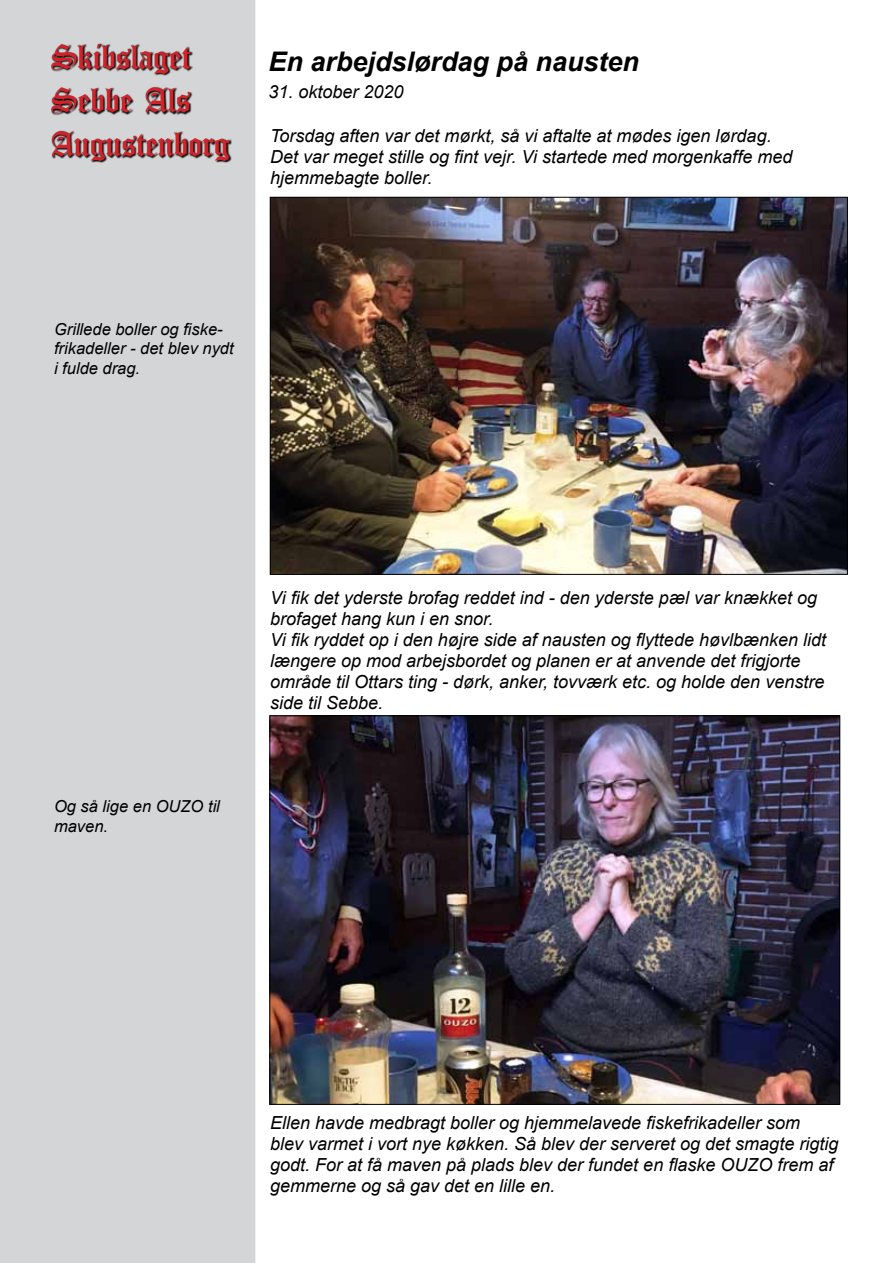
<style>
.page{position:relative;width:893px;height:1263px;background:#fff}
.page>*{position:absolute;margin:0;border:0;box-sizing:border-box;transform-origin:0 0}
.t1{font:36px/43.2px "Canterbury";color:#d2232a}
.t2{font:italic 700 27px "Arial";color:#000}
.t3{font:italic 18px/21px "Arial";color:#000}
.t4{font:italic 16.5px/19.8px "Arial";color:#000}
.s1{font-family:"Canterbury";font-style:normal;font-size:36px;color:#d2232a}
</style>
<div class="page">
<div style="left:1px;top:1px;width:254px;height:1261px;background:#d3d5d6"></div>
<div style="left:0;top:0;width:255px;height:1263px;border:2px solid #d3d5d6"></div>
<div style="left:51px;top:44px;width:181px;height:118px;background:#000;opacity:.75"></div>
<img style="left:272px;top:199px;width:574px;height:374px">
<img style="left:272px;top:718px;width:566px;height:384px">
<h1 class="t1" style="left:51px;top:36px;width:141px">Skibslaget<br>Sebbe Als</h1>
<p class="t3" style="left:270px;top:125px;width:524px;text-indent:-219px"><span class="s1">Augustenborg</span> Torsdag aften var det mørkt, så vi aftalte at mødes igen lørdag.<br>Det var meget stille og fint vejr. Vi startede med morgenkaffe med hjemmebagte boller.</p>
<h2 class="t2" style="left:268px;top:43px;width:372px">En arbejdslørdag på nausten</h2>
<p class="t3" style="left:268px;top:81px;width:137px">31. oktober 2020</p>
<p class="t4" style="left:54px;top:319px;width:181px">Grillede boller og fiske&shy;frikadeller - det blev nydt i fulde drag.</p>
<p class="t4" style="left:54px;top:796px;width:167px">Og så lige en OUZO til maven.</p>
<p class="t3" style="left:270px;top:587px;width:557px">Vi fik det yderste brofag reddet ind - den yderste pæl var knækket og brofaget hang kun i en snor.<br>Vi fik ryddet op i den højre side af nausten og flyttede høvlbænken lidt længere op mod arbejsbordet og planen er at anvende det frigjorte område til Ottars ting - dørk, anker, tovværk etc. og holde den venstre side til Sebbe.</p>
<p class="t3" style="left:270px;top:1112px;width:570px">Ellen havde medbragt boller og hjemmelavede fiskefrikadeller som<br>blev varmet i vort nye køkken. Så blev der serveret og det smagte rigtig godt. For at få maven på plads blev der fundet en flaske OUZO frem af gemmerne og så gav det en lille en.</p>
</div>
